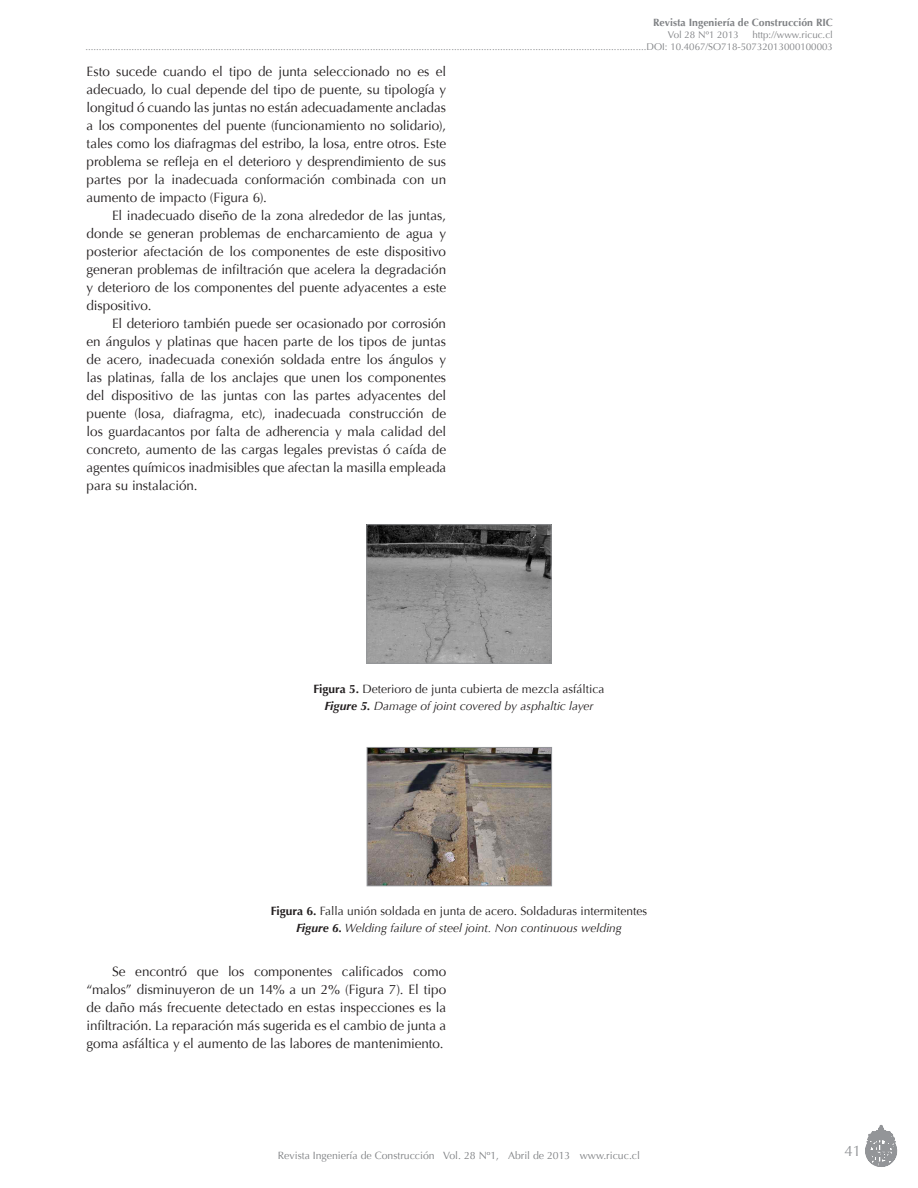
<style>
.page{position:relative;width:918px;height:1188px;background:#fff}
.page>*{position:absolute;margin:0;border:0;box-sizing:border-box;transform-origin:0 0}
.t1{font:15px "Optima";color:#939598}
.Párrafo_Español{font:13.5px/18px "Optima";letter-spacing:-.005em;color:#231f20;text-align:justify}
.t2{font:12px "Optima";color:#231f20}
.List_Paragraph{font:italic 12px "Optima";color:#231f20}
.t3{font:10.5px "Optima";color:#808285}
.t4{font:700 10.5px "Optima";color:#808285}
.t5{font:9.75px/11.7px "Optima";color:#808285;text-align:right}
.s1{font-weight:700}
</style>
<div class="page">
<svg style="left:865px;top:1125px;width:32px;height:42px"></svg>
<img style="left:368px;top:526px;width:182px;height:136px">
<div style="left:366px;top:524px;width:186px;height:140px;border:1px solid #939598"></div>
<img style="left:369px;top:749px;width:181px;height:135px">
<div style="left:367px;top:747px;width:185px;height:139px;border:1px solid #939598"></div>
<p class="t4" style="left:653px;top:17px;width:181px">Revista Ingeniería de Construcción RIC</p>
<p class="t5" style="left:668px;top:29px;width:73px">Vol 28 Nº1 2013</p>
<p class="t5" style="left:85px;top:29px;width:749px">http://www.ricuc.cl<br>...............................................................................................................................................................................................................DOI: 10.4067/SO718-50732013000100003</p>
<p class="Párrafo_Español" style="left:87px;top:63px;width:361px">Esto sucede cuando el tipo de junta seleccionado no es el adecuado, lo cual depende del tipo de puente, su tipología y longitud ó cuando las juntas no están adecuadamente ancladas a los componentes del puente (funcionamiento no solidario), tales como los diafragmas del estribo, la losa, entre otros. Este problema se refleja en el deterioro y desprendimiento de sus partes por la inadecuada conformación combinada con un aumento de impacto (Figura 6).</p>
<p class="Párrafo_Español" style="left:87px;top:207px;width:361px;text-indent:26px">El inadecuado diseño de la zona alrededor de las juntas, donde se generan problemas de encharcamiento de agua y posterior afectación de los componentes de este dispositivo generan problemas de infiltración que acelera la degradación y deterioro de los componentes del puente adyacentes a este dispositivo.</p>
<p class="Párrafo_Español" style="left:87px;top:315px;width:361px;text-indent:26px">El deterioro también puede ser ocasionado por corrosión en ángulos y platinas que hacen parte de los tipos de juntas de acero, inadecuada conexión soldada entre los ángulos y las platinas, falla de los anclajes que unen los componentes del dispositivo de las juntas con las partes adyacentes del puente (losa, diafragma, etc), inadecuada construcción de los guardacantos por falta de adherencia y mala calidad del concreto, aumento de las cargas legales previstas ó caída de agentes químicos inadmisibles que afectan la masilla empleada para su instalación.</p>
<p class="t2" style="left:313px;top:682px;width:293px"><span class="s1">Figura 5.</span> Deterioro de junta cubierta de mezcla asfáltica</p>
<p class="List_Paragraph" style="left:324px;top:699px;width:271px"><span class="s1">Figure 5.</span> Damage of joint covered by asphaltic layer</p>
<p class="t2" style="left:271px;top:904px;width:378px"><span class="s1">Figura 6.</span> Falla unión soldada en junta de acero. Soldaduras intermitentes</p>
<p class="List_Paragraph" style="left:296px;top:921px;width:327px"><span class="s1">Figure 6.</span> Welding failure of steel joint. Non continuous welding</p>
<p class="Párrafo_Español" style="left:87px;top:963px;width:361px;text-indent:26px">Se encontró que los componentes calificados como “malos” disminuyeron de un 14% a un 2% (Figura 7). El tipo de daño más frecuente detectado en estas inspecciones es la infiltración. La reparación más sugerida es el cambio de junta a goma asfáltica y el aumento de las labores de mantenimiento.</p>
<p class="t3" style="left:278px;top:1149px;width:364px">Revista Ingeniería de Construcción Vol. 28 Nº1, Abril de 2013 www.ricuc.cl</p>
<p class="t1" style="left:844px;top:1142px;width:18px">41</p>
</div>
